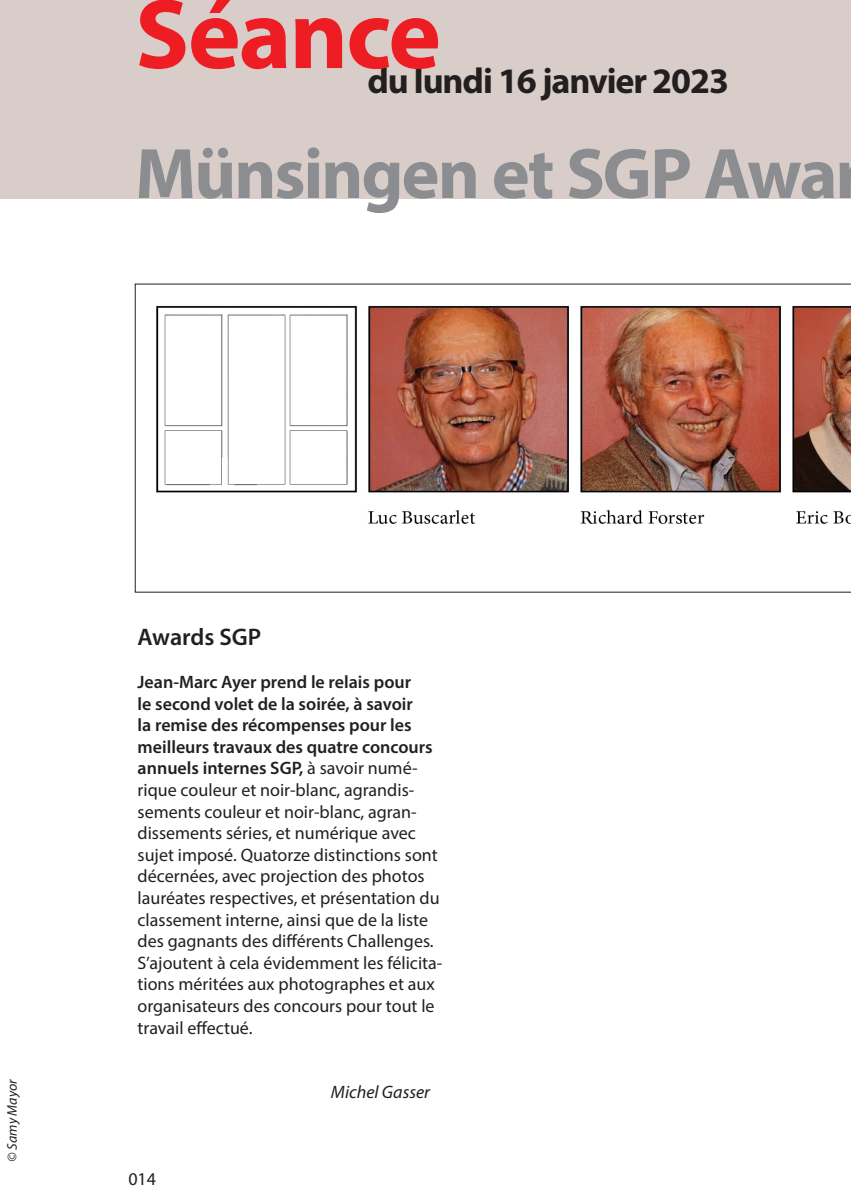
<style>
.page{position:relative;width:851px;height:1191px;background:#fff}
.page>*{position:absolute;margin:0;border:0;box-sizing:border-box;transform-origin:0 0}
.t1{font:700 100px "Myriad Pro";letter-spacing:-.02em;color:#ee1d23}
.t2{font:700 72px "Myriad Pro";letter-spacing:-.03em;color:#8b8d90}
.t3{font:700 36px "Myriad Pro";letter-spacing:-.03em;color:#231f20}
.t4{font:600 24px "Myriad Pro";color:#231f20}
.t5{font:18px/21.6px "Myriad Pro";color:#231f20}
.t6{font:italic 18px "Myriad Pro";color:#231f20}
.t7{font:italic 14px "Myriad Pro";color:#231f20}
.s1{font-weight:600}
</style>
<div class="page">
<div style="left:0;top:0;width:850px;height:198px;background:#d8cdc8"></div>
<img style="left:135px;top:283px;width:715px;height:309px">
<div style="left:147px;top:505px;width:195px;height:64px;background:#fff"></div>
<p class="t1" style="left:135px;top:-31px;width:307px">Séance</p>
<p class="t3" style="left:367px;top:58px;width:363px">du lundi 16 janvier 2023</p>
<p class="t2" style="left:135px;top:127px;width:729px">Münsingen et SGP Awar</p>
<p class="t7" style="left:4px;top:1161px;width:84px;rotate:-90deg">© Samy Mayor</p>
<p class="t4" style="left:137px;top:621px;width:125px">Awards SGP</p>
<p class="t5" style="left:137px;top:671px;width:306px"><span class="s1">Jean-Marc Ayer prend le relais pour<br>le second volet de la soirée, à savoir<br>la remise des récompenses pour les meilleurs travaux des quatre concours annuels internes SGP,</span> à savoir numé&shy;rique couleur et noir-blanc, agrandis&shy;sements couleur et noir-blanc, agran&shy;dissements séries, et numérique avec sujet imposé. Quatorze distinctions sont décernées, avec projection des photos lauréates respectives, et présentation du classement interne, ainsi que de la liste des gagnants des différents Challenges.<br>S’ajoutent à cela évidemment les félicita&shy;tions méritées aux photographes et aux organisateurs des concours pour tout le travail effectué.</p>
<p class="t5" style="left:128px;top:1167px;width:29px">014</p>
<p class="t6" style="left:331px;top:1081px;width:101px">Michel Gasser</p>
</div>
